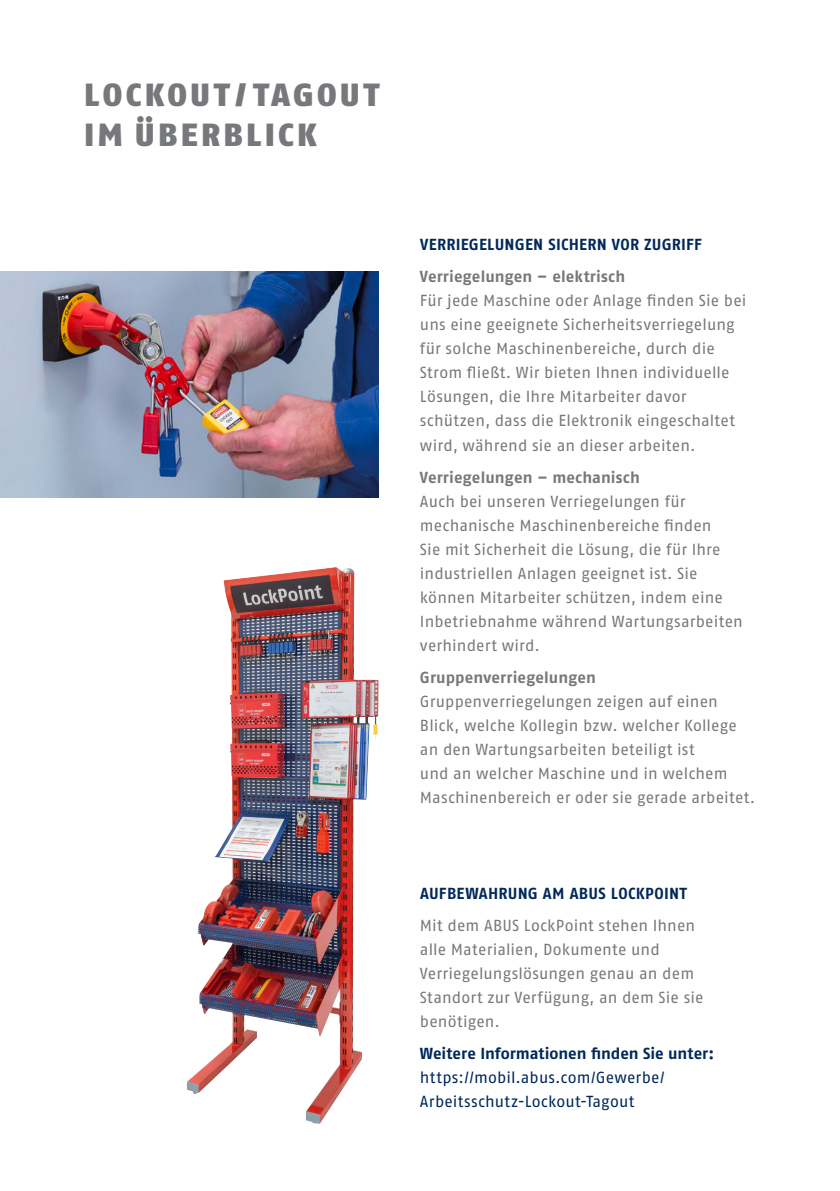
<style>
.page{position:relative;width:840px;height:1191px;background:#fff}
.page>*{position:absolute;margin:0;border:0;box-sizing:border-box;transform-origin:0 0}
.t1{font:900 32px/40px "ABUS Fago Pro";letter-spacing:.1em;color:#76787b}
.t2{font:16px/24px "ABUS Fago Pro";letter-spacing:.005em;color:#76787b}
.t3{font:700 16px "ABUS Fago Pro";letter-spacing:.01em;color:#00285b}
.t4{font:700 16px "ABUS Fago Pro";letter-spacing:.005em;color:#76787b}
.t5{font:16px/24px "ABUS Fago Pro";letter-spacing:.015em;color:#00285b}
</style>
<div class="page">
<img style="left:0;top:271px;width:378px;height:227px">
<img style="left:187px;top:573px;width:190px;height:550px">
<h1 class="t1" style="left:84px;top:75px;width:296px">LOCKOUT/TAGOUT<br>IM ÜBERBLICK</h1>
<p class="t3" style="left:420px;top:235px;width:283px">VERRIEGELUNGEN SICHERN VOR ZUGRIFF</p>
<p class="t4" style="left:420px;top:267px;width:207px">Verriegelungen – elektrisch</p>
<p class="t2" style="left:420px;top:289px;width:328px">Für jede Maschine oder Anlage finden Sie bei uns eine geeignete Sicherheitsverriegelung für solche Maschinenbereiche, durch die Strom fließt. Wir bieten Ihnen individuelle Lösungen, die Ihre Mitarbeiter davor schützen, dass die Elektronik eingeschaltet wird, während sie an dieser arbeiten.</p>
<p class="t4" style="left:420px;top:467px;width:221px">Verriegelungen – mechanisch</p>
<p class="t2" style="left:420px;top:489px;width:324px">Auch bei unseren Verriegelungen für mechanische Maschinenbereiche finden<br>Sie mit Sicherheit die Lösung, die für Ihre industriellen Anlagen geeignet ist. Sie können Mitarbeiter schützen, indem eine Inbetriebnahme während Wartungsarbeiten verhindert wird.</p>
<p class="t4" style="left:420px;top:667px;width:177px">Gruppenverriegelungen</p>
<p class="t2" style="left:420px;top:689px;width:337px">Gruppenverriegelungen zeigen auf einen Blick, welche Kollegin bzw. welcher Kollege an den Wartungsarbeiten beteiligt ist<br>und an welcher Maschine und in welchem Maschinenbereich er oder sie gerade arbeitet.</p>
<p class="t3" style="left:420px;top:883px;width:268px">AUFBEWAHRUNG AM ABUS LOCKPOINT</p>
<p class="t2" style="left:420px;top:913px;width:285px">Mit dem ABUS LockPoint stehen Ihnen alle Materialien, Dokumente und<br>Verriegelungslösungen genau an dem<br>Standort zur Verfügung, an dem Sie sie benötigen.</p>
<p class="t3" style="left:420px;top:1043px;width:295px">Weitere Informationen finden Sie unter:</p>
<p class="t5" style="left:420px;top:1065px;width:246px">https://mobil.abus.com/Gewerbe/<br>Arbeitsschutz-Lockout-Tagout</p>
</div>
